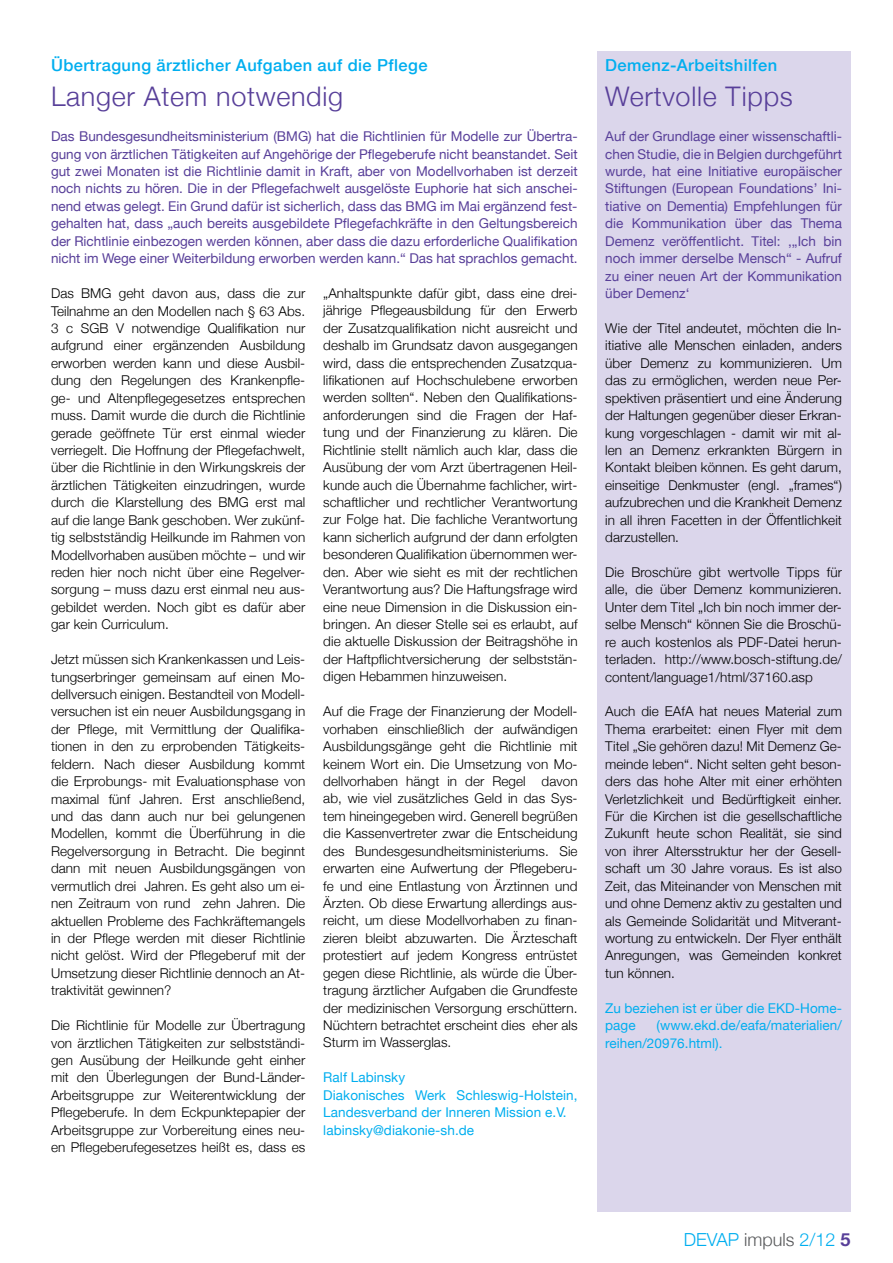
<style>
.page{position:relative;width:893px;height:1263px;background:#fff}
.page>*{position:absolute;margin:0;border:0;box-sizing:border-box;transform-origin:0 0}
.t1{font:300 27px "Helvetica Neue";letter-spacing:.025em;color:#583f99}
.t2{font:300 18px "Helvetica Neue";color:#00aeef}
.t3{font:500 16.5px "Helvetica Neue";letter-spacing:.025em;color:#00aeef}
.t4{font:300 13.5px/17.4px "Helvetica Neue";letter-spacing:.005em;color:#000;text-align:justify}
.t5{font:13.5px/17.4px "Helvetica Neue";color:#583f99;text-align:justify}
.t6{font:13.5px/17.4px "Helvetica Neue";letter-spacing:.005em;color:#00aeef}
.s1{color:#58595b}
.s2{font-weight:700;color:#583f99}
</style>
<div class="page">
<div style="left:597px;top:51px;width:253px;height:1161px;background:#dbd6eb"></div>
<p class="t3" style="left:51px;top:52px;width:378px">Übertragung ärztlicher Aufgaben auf die Pflege</p>
<h1 class="t1" style="left:51px;top:75px;width:294px">Langer Atem notwendig</h1>
<p class="t5" style="left:51px;top:127px;width:528px">Das Bundesgesundheitsministerium (BMG) hat die Richtlinien für Modelle zur Übertra&shy;gung von ärztlichen Tätigkeiten auf Angehörige der Pflegeberufe nicht beanstandet. Seit gut zwei Monaten ist die Richtlinie damit in Kraft, aber von Modellvorhaben ist derzeit noch nichts zu hören. Die in der Pflegefachwelt ausgelöste Euphorie hat sich anschei&shy;nend etwas gelegt. Ein Grund dafür ist sicherlich, dass das BMG im Mai ergänzend fest&shy;gehalten hat, dass „auch bereits ausgebildete Pflegefachkräfte in den Geltungsbereich der Richtlinie einbezogen werden können, aber dass die dazu erforderliche Qualifikation nicht im Wege einer Weiterbildung erworben werden kann.“ Das hat sprachlos gemacht.</p>
<p class="t4" style="left:51px;top:284px;width:256px">Das BMG geht davon aus, dass die zur Teilnahme an den Modellen nach § 63 Abs.<br>3 c SGB V notwendige Qualifikation nur aufgrund einer ergänzenden Ausbildung erworben werden kann und diese Ausbil&shy;dung den Regelungen des Krankenpfle&shy;ge- und Altenpflegegesetzes entsprechen muss. Damit wurde die durch die Richtlinie gerade geöffnete Tür erst einmal wieder verriegelt. Die Hoffnung der Pflegefachwelt, über die Richtlinie in den Wirkungskreis der ärztlichen Tätigkeiten einzudringen, wurde durch die Klarstellung des BMG erst mal auf die lange Bank geschoben. Wer zukünf&shy;tig selbstständig Heilkunde im Rahmen von Modellvorhaben ausüben möchte – und wir reden hier noch nicht über eine Regelver&shy;sorgung – muss dazu erst einmal neu aus&shy;gebildet werden. Noch gibt es dafür aber gar kein Curriculum.</p>
<p class="t4" style="left:51px;top:650px;width:256px">Jetzt müssen sich Krankenkassen und Leis&shy;tungserbringer gemeinsam auf einen Mo&shy;dellversuch einigen. Bestandteil von Modell&shy;versuchen ist ein neuer Ausbildungsgang in der Pflege, mit Vermittlung der Qualifika&shy;tionen in den zu erprobenden Tätigkeits&shy;feldern. Nach dieser Ausbildung kommt die Erprobungs- mit Evaluationsphase von maximal fünf Jahren. Erst anschließend, und das dann auch nur bei gelungenen Modellen, kommt die Überführung in die Regelversorgung in Betracht. Die beginnt dann mit neuen Ausbildungsgängen von vermutlich drei Jahren. Es geht also um ei&shy;nen Zeitraum von rund zehn Jahren. Die aktuellen Probleme des Fachkräftemangels in der Pflege werden mit dieser Richtlinie nicht gelöst. Wird der Pflegeberuf mit der Umsetzung dieser Richtlinie dennoch an At&shy;traktivität gewinnen?</p>
<p class="t4" style="left:51px;top:1016px;width:256px">Die Richtlinie für Modelle zur Übertragung von ärztlichen Tätigkeiten zur selbstständi&shy;gen Ausübung der Heilkunde geht einher mit den Überlegungen der Bund-Länder-Arbeitsgruppe zur Weiterentwicklung der Pflegeberufe. In dem Eckpunktepapier der Arbeitsgruppe zur Vorbereitung eines neu&shy;en Pflegeberufegesetzes heißt es, dass es</p>
<p class="t4" style="left:323px;top:284px;width:256px">„Anhaltspunkte dafür gibt, dass eine drei&shy;jährige Pflegeausbildung für den Erwerb der Zusatzqualifikation nicht ausreicht und deshalb im Grundsatz davon ausgegangen wird, dass die entsprechenden Zusatzqua&shy;lifikationen auf Hochschulebene erworben werden sollten“. Neben den Qualifikations&shy;anforderungen sind die Fragen der Haf&shy;tung und der Finanzierung zu klären. Die Richtlinie stellt nämlich auch klar, dass die Ausübung der vom Arzt übertragenen Heil&shy;kunde auch die Übernahme fachlicher, wirt&shy;schaftlicher und rechtlicher Verantwortung zur Folge hat. Die fachliche Verantwortung kann sicherlich aufgrund der dann erfolgten besonderen Qualifikation übernommen wer&shy;den. Aber wie sieht es mit der rechtlichen Verantwortung aus? Die Haftungsfrage wird eine neue Dimension in die Diskussion ein&shy;bringen. An dieser Stelle sei es erlaubt, auf die aktuelle Diskussion der Beitragshöhe in der Haftpflichtversicherung der selbststän&shy;digen Hebammen hinzuweisen.</p>
<p class="t4" style="left:323px;top:702px;width:256px">Auf die Frage der Finanzierung der Modell&shy;vorhaben einschließlich der aufwändigen Ausbildungsgänge geht die Richtlinie mit keinem Wort ein. Die Umsetzung von Mo&shy;dellvorhaben hängt in der Regel davon ab, wie viel zusätzliches Geld in das Sys&shy;tem hineingegeben wird. Generell begrüßen die Kassenvertreter zwar die Entscheidung des Bundesgesundheitsministeriums. Sie erwarten eine Aufwertung der Pflegeberu&shy;fe und eine Entlastung von Ärztinnen und Ärzten. Ob diese Erwartung allerdings aus&shy;reicht, um diese Modellvorhaben zu finan&shy;zieren bleibt abzuwarten. Die Ärzteschaft protestiert auf jedem Kongress entrüstet gegen diese Richtlinie, als würde die Über&shy;tragung ärztlicher Aufgaben die Grundfeste der medizinischen Versorgung erschüttern.<br>Nüchtern betrachtet erscheint dies eher als Sturm im Wasserglas.</p>
<p class="t6" style="left:323px;top:1068px;width:256px">Ralf Labinsky<br>Diakonisches Werk Schleswig-Holstein,<br>Landesverband der Inneren Mission e.V. labinsky@diakonie-sh.de</p>
<p class="t3" style="left:605px;top:52px;width:173px">Demenz-Arbeitshilfen</p>
<h1 class="t1" style="left:605px;top:75px;width:189px">Wertvolle Tipps</h1>
<p class="t5" style="left:605px;top:127px;width:238px">Auf der Grundlage einer wissenschaftli&shy;chen Studie, die in Belgien durchgeführt wurde, hat eine Initiative europäischer Stiftungen (European Foundations’ Ini&shy;tiative on Dementia) Empfehlungen für die Kommunikation über das Thema Demenz veröffentlicht. Titel: ‚„Ich bin noch immer derselbe Mensch“ - Aufruf zu einer neuen Art der Kommunikation über Demenz‘</p>
<p class="t4" style="left:605px;top:319px;width:238px">Wie der Titel andeutet, möchten die In&shy;itiative alle Menschen einladen, anders über Demenz zu kommunizieren. Um das zu ermöglichen, werden neue Per&shy;spektiven präsentiert und eine Änderung der Haltungen gegenüber dieser Erkran&shy;kung vorgeschlagen - damit wir mit al&shy;len an Demenz erkrankten Bürgern in Kontakt bleiben können. Es geht darum, einseitige Denkmuster (engl. „frames“) aufzubrechen und die Krankheit Demenz in all ihren Facetten in der Öffentlichkeit darzustellen.</p>
<p class="t4" style="left:605px;top:563px;width:238px">Die Broschüre gibt wertvolle Tipps für alle, die über Demenz kommunizieren.<br>Unter dem Titel „Ich bin noch immer der&shy;selbe Mensch“ können Sie die Broschü&shy;re auch kostenlos als PDF-Datei herun&shy;terladen. http://www.bosch-stiftung.de/ content/language1/html/37160.asp</p>
<p class="t4" style="left:605px;top:702px;width:238px">Auch die EAfA hat neues Material zum Thema erarbeitet: einen Flyer mit dem Titel „Sie gehören dazu! Mit Demenz Ge&shy;meinde leben“. Nicht selten geht beson&shy;ders das hohe Alter mit einer erhöhten Verletzlichkeit und Bedürftigkeit einher.<br>Für die Kirchen ist die gesellschaftliche Zukunft heute schon Realität, sie sind von ihrer Altersstruktur her der Gesell&shy;schaft um 30 Jahre voraus. Es ist also Zeit, das Miteinander von Menschen mit und ohne Demenz aktiv zu gestalten und als Gemeinde Solidarität und Mitverant&shy;wortung zu entwickeln. Der Flyer enthält Anregungen, was Gemeinden konkret tun können.</p>
<p class="t6" style="left:605px;top:998px;width:238px">Zu beziehen ist er über die EKD-Home&shy;page</p>
<p class="t6" style="left:605px;top:1016px;width:238px;text-indent:51px">(www.ekd.de/eafa/materialien/ reihen/20976.html).</p>
<h2 class="t2" style="left:684px;top:1225px;width:168px">DEVAP <span class="s1">impuls</span> 2/12 <span class="s2">5</span></h2>
</div>
